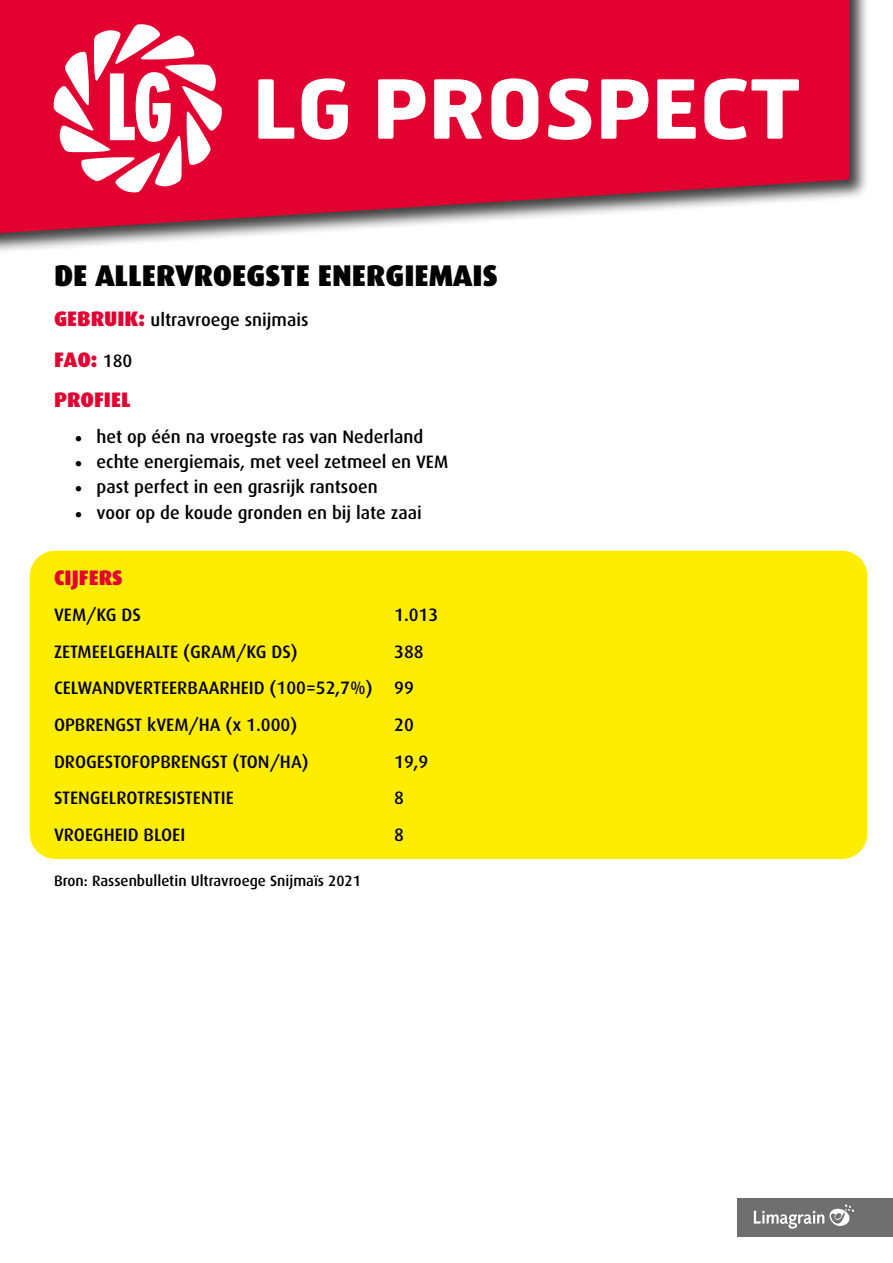
<style>
.page{position:relative;width:893px;height:1263px;background:#fff}
.page>*{position:absolute;margin:0;border:0;box-sizing:border-box;transform-origin:0 0}
.t1{font:700 81.15px "Hermes";color:#fff}
.t2{font:900 30px "Dax";color:#000}
.t3{font:900 21px/40.2px "Dax";color:#e20030}
.t4{font:500 18px/36.6px "Dax";color:#000}
.t5{font:500 15px "Dax";color:#000}
.s1{font-weight:900;font-size:21px;color:#e20030}
.s2{font-weight:500;font-size:18px;color:#000}
</style>
<div class="page">
<div style="left:0;top:0;width:869px;height:312px;background:#000;opacity:.75"></div>
<svg style="left:0;top:0;width:849px;height:233px;background:#dd1943"></svg>
<svg style="left:54px;top:24px;width:168px;height:168px"></svg>
<div style="left:30px;top:551px;width:837px;height:308px;background:#ffed00;border-radius:26px"></div>
<div style="left:738px;top:1198px;width:155px;height:38px;background:#706f6f"></div>
<svg style="left:754px;top:1204px;width:100px;height:25px"></svg>
<h1 class="t1" style="left:253px;top:56px;width:549px">LG PROSPECT</h1>
<h2 class="t2" style="left:54px;top:258px;width:445px">DE ALLERVROEGSTE ENERGIEMAIS</h2>
<p class="t4" style="left:54px;top:302px;width:256px"><span class="s1">GEBRUIK:</span> ultravroege snijmais</p>
<p class="t3" style="left:54px;top:339px;width:80px">FAO: <span class="s2">180<br></span>PROFIEL</p>
<p class="t4" style="left:75px;top:418px;width:350px">• het op één na vroegste ras van Nederland</p>
<p class="t4" style="left:75px;top:444px;width:375px">• echte energiemais, met veel zetmeel en VEM</p>
<p class="t4" style="left:75px;top:469px;width:304px">• past perfect in een grasrijk rantsoen</p>
<p class="t4" style="left:75px;top:494px;width:348px">• voor op de koude gronden en bij late zaai</p>
<p class="t3" style="left:54px;top:557px;width:70px">CIJFERS</p>
<p class="t4" style="left:54px;top:597px;width:89px">VEM/KG DS</p>
<p class="t4" style="left:394px;top:597px;width:46px">1.013</p>
<p class="t4" style="left:54px;top:633px;width:245px">ZETMEELGEHALTE (GRAM/KG DS)</p>
<p class="t4" style="left:54px;top:633px;width:371px;text-indent:340px">388<br>CELWANDVERTEERBAARHEID (100=52,7%) 99<br>OPBRENGST kVEM/HA (x 1.000)</p>
<p class="t4" style="left:394px;top:706px;width:21px">20</p>
<p class="t4" style="left:54px;top:743px;width:256px">DROGESTOFOPBRENGST (TON/HA)</p>
<p class="t4" style="left:394px;top:743px;width:36px">19,9</p>
<p class="t4" style="left:54px;top:780px;width:181px">STENGELROTRESISTENTIE</p>
<p class="t4" style="left:394px;top:780px;width:11px">8</p>
<p class="t4" style="left:54px;top:816px;width:133px">VROEGHEID BLOEI</p>
<p class="t4" style="left:394px;top:816px;width:11px">8</p>
<p class="t5" style="left:54px;top:872px;width:308px">Bron: Rassenbulletin Ultravroege Snijmaïs 2021</p>
</div>
